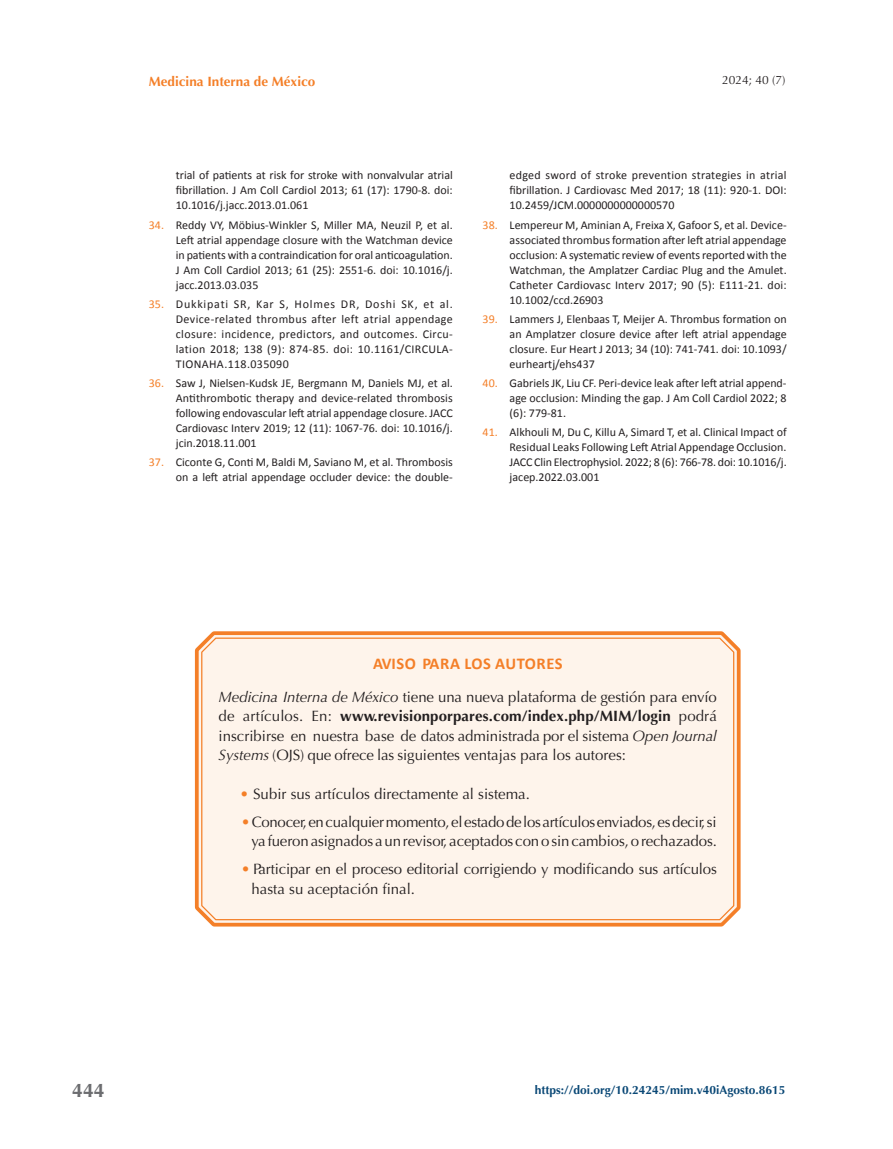
<style>
.page{position:relative;width:893px;height:1149px;background:#fff}
.page>*{position:absolute;margin:0;border:0;box-sizing:border-box;transform-origin:0 0}
.t1{font:700 19.5px "Optima";color:#6c6d70}
.t2{font:700 16.5px "Calibri";letter-spacing:.035em;color:#f47f28}
.t3{font:15px/19.5px "Optima";letter-spacing:-.005em;color:#231f20;text-align:justify}
.t4{font:700 13.5px "Optima";color:#f47f28}
.t5{font:12px/15px "Calibri";color:#231f20;text-align:justify}
.t6{font:700 12px "Optima";color:#0a4876}
.t7{font:12px "Optima";color:#231f20}
.s1{color:#f47f28}
.s2{font-style:italic}
.s3{font-weight:700}
</style>
<div class="page">
<svg style="left:194px;top:631px;width:547px;height:296px;background:#f8b07a"></svg>
<div style="left:201px;top:636px;width:534px;height:284px;background:#fef4eb"></div>
<p class="t4" style="left:149px;top:73px;width:168px">Medicina Interna de México</p>
<p class="t7" style="left:722px;top:73px;width:65px">2024; 40 (7)</p>
<p class="t5" style="left:176px;top:167px;width:279px">trial of patients at risk for stroke with nonvalvular atrial fibrillation. J Am Coll Cardiol 2013; 61 (17): 1790-8. doi:<br>10.1016/j.jacc.2013.01.061</p>
<p class="t5" style="left:176px;top:217px;width:279px;text-indent:-27px"><span class="s1">34.</span> Reddy VY, Möbius-Winkler S, Miller MA, Neuzil P, et al.<br>Left atrial appendage closure with the Watchman device in patients with a contraindication for oral anticoagulation.<br>J Am Coll Cardiol 2013; 61 (25): 2551-6. doi: 10.1016/j. jacc.2013.03.035</p>
<p class="t5" style="left:176px;top:296px;width:279px;text-indent:-27px"><span class="s1">35.</span> Dukkipati SR, Kar S, Holmes DR, Doshi SK, et al.<br>Device-related thrombus after left atrial appendage closure: incidence, predictors, and outcomes. Circu&shy;lation 2018; 138 (9): 874-85. doi: 10.1161/CIRCULA-TIONAHA.118.035090</p>
<p class="t5" style="left:176px;top:375px;width:279px;text-indent:-27px"><span class="s1">36.</span> Saw J, Nielsen-Kudsk JE, Bergmann M, Daniels MJ, et al.<br>Antithrombotic therapy and device-related thrombosis following endovascular left atrial appendage closure. JACC Cardiovasc Interv 2019; 12 (11): 1067-76. doi: 10.1016/j. jcin.2018.11.001</p>
<p class="t5" style="left:149px;top:454px;width:306px;text-align:right"><span class="s1">37.</span> Ciconte G, Conti M, Baldi M, Saviano M, et al. Thrombosis on a left atrial appendage occluder device: the double-</p>
<p class="t5" style="left:510px;top:167px;width:279px">edged sword of stroke prevention strategies in atrial fibrillation. J Cardiovasc Med 2017; 18 (11): 920-1. DOI:<br>10.2459/JCM.0000000000000570</p>
<p class="t5" style="left:510px;top:217px;width:279px;text-indent:-27px"><span class="s1">38.</span> Lempereur M, Aminian A, Freixa X, Gafoor S, et al. Device&shy;associated thrombus formation after left atrial appendage occlusion: A systematic review of events reported with the Watchman, the Amplatzer Cardiac Plug and the Amulet.<br>Catheter Cardiovasc Interv 2017; 90 (5): E111-21. doi:<br>10.1002/ccd.26903</p>
<p class="t5" style="left:510px;top:311px;width:279px;text-indent:-27px"><span class="s1">39.</span> Lammers J, Elenbaas T, Meijer A. Thrombus formation on an Amplatzer closure device after left atrial appendage closure. Eur Heart J 2013; 34 (10): 741-741. doi: 10.1093/ eurheartj/ehs437</p>
<p class="t5" style="left:510px;top:375px;width:279px;text-indent:-27px"><span class="s1">40.</span> Gabriels JK, Liu CF. Peri-device leak after left atrial append&shy;age occlusion: Minding the gap. J Am Coll Cardiol 2022; 8 (6): 779-81.</p>
<p class="t5" style="left:510px;top:424px;width:279px;text-indent:-27px"><span class="s1">41.</span> Alkhouli M, Du C, Killu A, Simard T, et al. Clinical Impact of Residual Leaks Following Left Atrial Appendage Occlusion.<br>JACC Clin Electrophysiol. 2022; 8 (6): 766-78. doi: 10.1016/j. jacep.2022.03.001</p>
<h2 class="t2" style="left:373px;top:652px;width:191px">AVISO PARA LOS AUTORES</h2>
<p class="t3" style="left:219px;top:686px;width:500px"><span class="s2">Medicina Interna de México</span> tiene una nueva plataforma de gestión para envío de artículos. En: <span class="s3">www.revisionporpares.com/index.php/MIM/login</span> podrá inscribirse en nuestra base de datos administrada por el sistema <span class="s2">Open Journal Systems</span> (OJS) que ofrece las siguientes ventajas para los autores:</p>
<p class="t3" style="left:240px;top:784px;width:292px"><span class="s1">•</span> Subir sus artículos directamente al sistema.</p>
<p class="t3" style="left:241px;top:812px;width:477px;text-align:right"><span class="s1">•</span> Conocer, en cualquier momento, el estado de los artículos enviados, es decir, si ya fueron asignados a un revisor, aceptados con o sin cambios, o rechazados.</p>
<p class="t3" style="left:252px;top:859px;width:467px;text-indent:-10px"><span class="s1">•</span> Participar en el proceso editorial corrigiendo y modificando sus artículos hasta su aceptación final.</p>
<h1 class="t1" style="left:72px;top:1079px;width:34px">444</h1>
<p class="t6" style="left:535px;top:1082px;width:252px">https://doi.org/10.24245/mim.v40iAgosto.8615</p>
</div>
